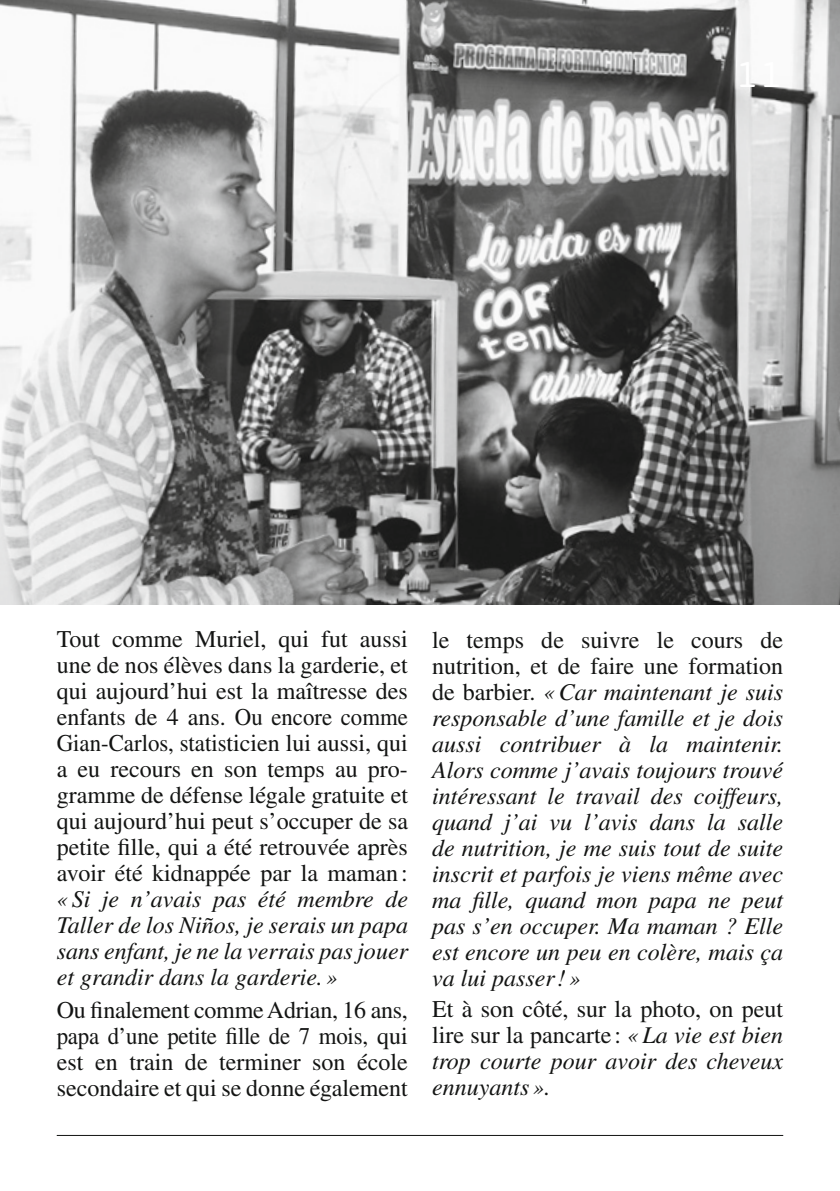
<style>
.page{position:relative;width:840px;height:1191px;background:#fff}
.page>*{position:absolute;margin:0;border:0;box-sizing:border-box;transform-origin:0 0}
.t1{font:40px "Courier";color:#fff}
.t2{font:italic 24px/26px "Times LT Std";color:#131413;text-align:justify}
.t3{font:24px/26px "Times LT Std";color:#131413;text-align:justify}
.s1{font-style:normal}
</style>
<div class="page">
<hr style="left:57px;top:1135px;width:725px;height:1px;background:#131413">
<img style="left:0;top:0;width:839px;height:604px">
<h1 class="t1" style="left:734px;top:43px;width:49px">11</h1>
<p class="t3" style="left:57px;top:625px;width:352px">Tout comme Muriel, qui fut aussi une de nos élèves dans la garderie, et qui aujourd’hui est la maîtresse des enfants de 4 ans. Ou encore comme Gian-Carlos, statisticien lui aussi, qui a eu recours en son temps au pro&shy;gramme de défense légale gratuite et qui aujourd’hui peut s’occuper de sa petite fille, qui a été retrouvée après avoir été kidnappée par la maman :</p>
<p class="t2" style="left:57px;top:885px;width:352px">«Si je n’avais pas été membre de Taller de los Niños, je serais un papa sans enfant, je ne la verrais pas jouer et grandir dans la garderie. »</p>
<p class="t3" style="left:57px;top:996px;width:352px">Ou finalement comme Adrian, 16 ans, papa d’une petite fille de 7 mois, qui est en train de terminer son école secondaire et qui se donne également</p>
<p class="t2" style="left:432px;top:626px;width:352px"><span class="s1">le temps de suivre le cours de nutrition, et de faire une formation de barbier.</span> «Car maintenant je suis responsable d’une famille et je dois aussi contribuer à la maintenir.<br>Alors comme j’avais toujours trouvé intéressant le travail des coiffeurs, quand j’ai vu l’avis dans la salle de nutrition, je me suis tout de suite inscrit et parfois je viens même avec ma fille, quand mon papa ne peut pas s’en occuper. Ma maman ? Elle est encore un peu en colère, mais ça va lui passer! »</p>
<p class="t2" style="left:432px;top:996px;width:352px"><span class="s1">Et à son côté, sur la photo, on peut lire sur la pancarte :</span> «La vie est bien trop courte pour avoir des cheveux ennuyants ».</p>
</div>
